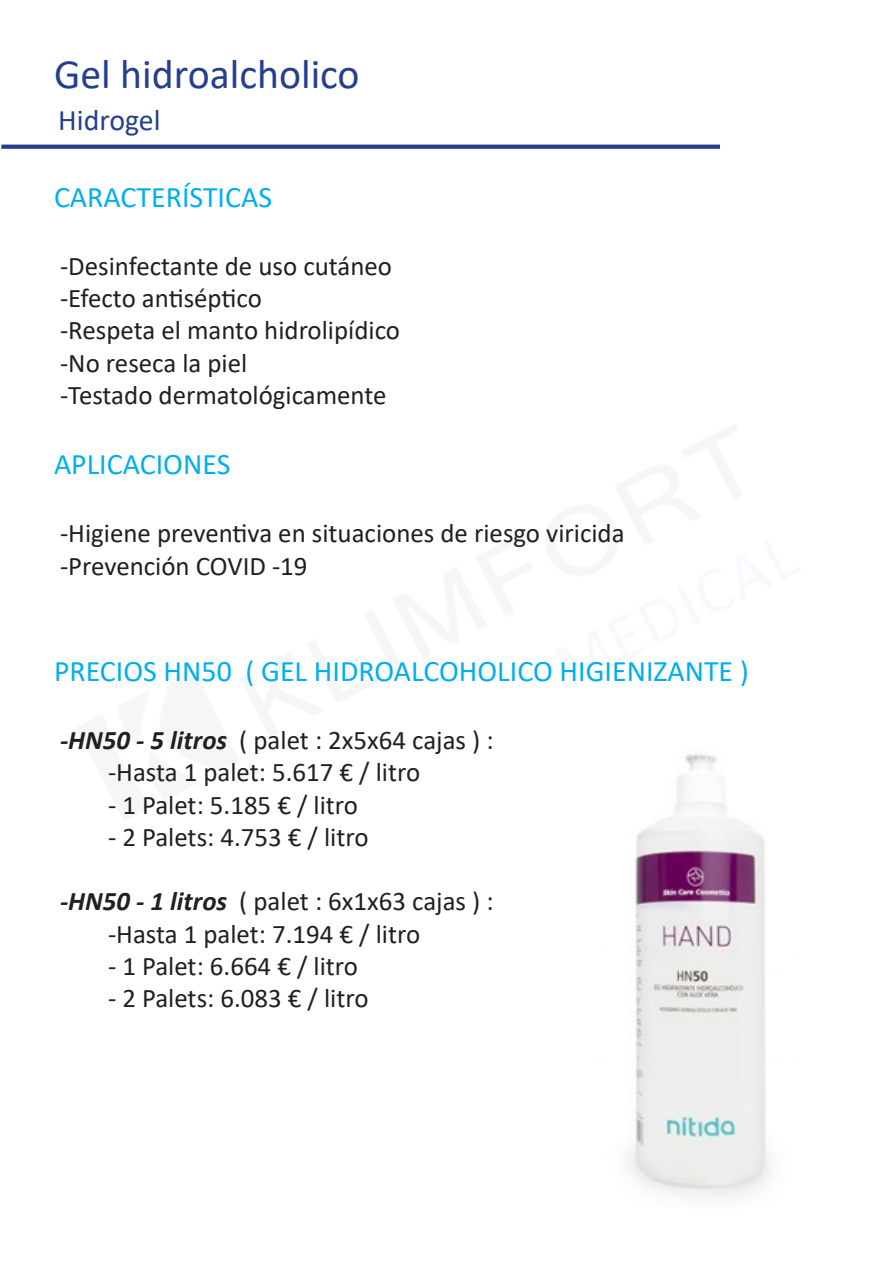
<style>
.page{position:relative;width:893px;height:1263px;background:#fff}
.page>*{position:absolute;margin:0;border:0;box-sizing:border-box;transform-origin:0 0}
.t1{font:41.85px "Calibri";color:#253f8e}
.t2{font:29.85px "Calibri";color:#00aeef}
.t3{font:29.85px "Calibri";color:#253f8e}
.t4{font:26.85px/32.2px "Calibri";color:#231f20}
.s1{font-weight:700;font-style:italic}
</style>
<div class="page">
<img style="left:629px;top:951px;width:142px;height:247px">
<img style="left:635px;top:754px;width:130px;height:197px">
<svg style="left:1px;top:145px;width:719px;height:4px;fill:#253f8e"></svg>
<h1 class="t1" style="left:54px;top:45px;width:307px">Gel hidroalcholico</h1>
<p class="t3" style="left:58px;top:99px;width:104px">Hidrogel</p>
<p class="t2" style="left:54px;top:176px;width:220px">CARACTERÍSTICAS</p>
<p class="t4" style="left:60px;top:249px;width:341px">-Desinfectante de uso cutáneo -Efecto antiséptico<br>-Respeta el manto hidrolipídico -No reseca la piel<br>-Testado dermatológicamente</p>
<p class="t2" style="left:54px;top:444px;width:178px">APLICACIONES</p>
<p class="t4" style="left:60px;top:517px;width:566px">-Higiene preventiva en situaciones de riesgo viricida -Prevención COVID -19</p>
<p class="t2" style="left:54px;top:650px;width:696px">PRECIOS HN50 ( GEL HIDROALCOHOLICO HIGIENIZANTE )</p>
<p class="t4" style="left:108px;top:723px;width:387px;text-indent:-48px"><span class="s1">-HN50 - 5 litros</span> ( palet : 2x5x64 cajas ) : -Hasta 1 palet: 5.617 € / litro</p>
<p class="t4" style="left:108px;top:788px;width:251px">- 1 Palet: 5.185 € / litro</p>
<p class="t4" style="left:108px;top:820px;width:262px">- 2 Palets: 4.753 € / litro</p>
<p class="t4" style="left:108px;top:885px;width:387px;text-indent:-48px"><span class="s1">-HN50 - 1 litros</span> ( palet : 6x1x63 cajas ) : -Hasta 1 palet: 7.194 € / litro</p>
<p class="t4" style="left:108px;top:949px;width:251px">- 1 Palet: 6.664 € / litro</p>
<p class="t4" style="left:108px;top:981px;width:262px">- 2 Palets: 6.083 € / litro</p>
</div>
